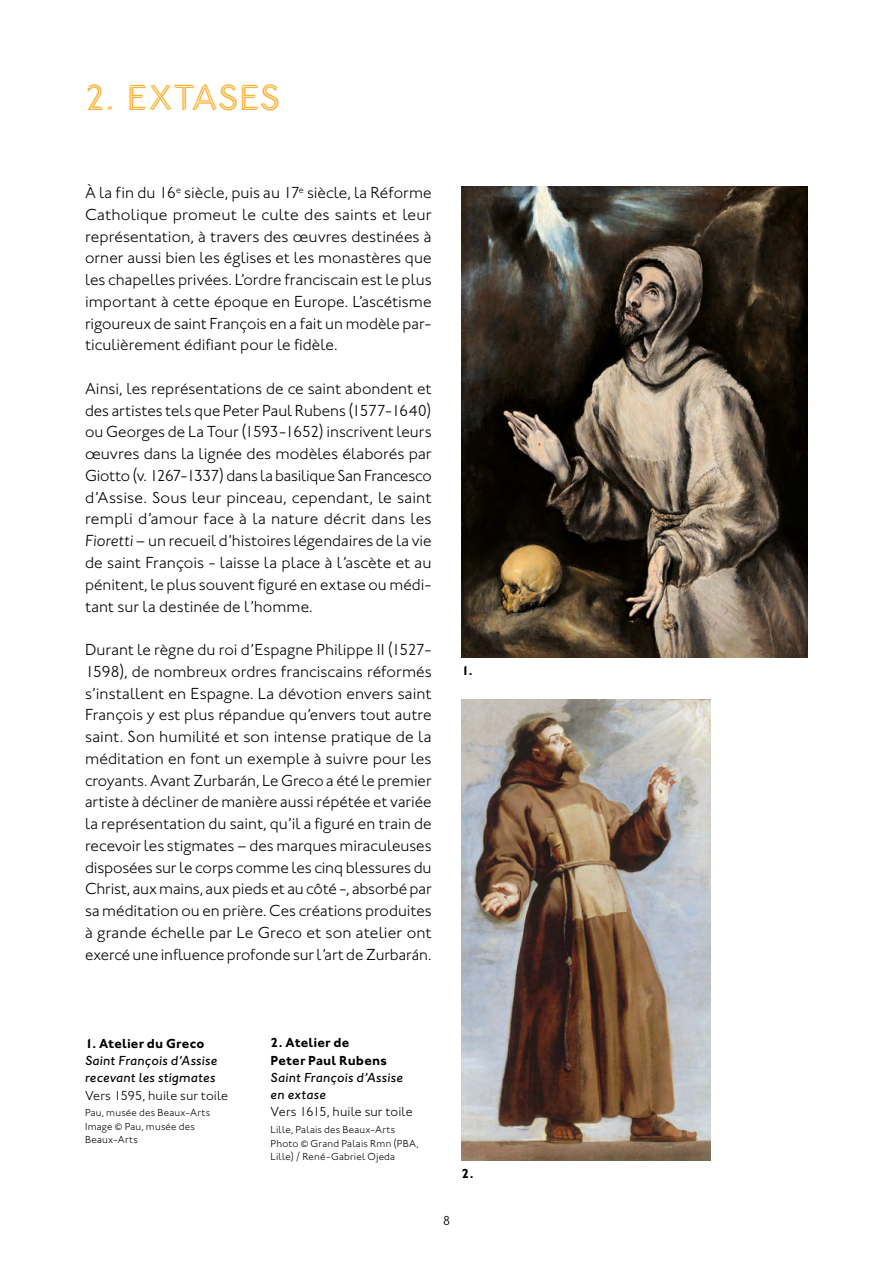
<style>
.page{position:relative;width:893px;height:1263px;background:#fff}
.page>*{position:absolute;margin:0;border:0;box-sizing:border-box;transform-origin:0 0}
.t1{font:37.5px "Johnston ITC MBAL Medium";color:#f9b236}
.t2{font:300 16.5px/21.8px "Johnston ITC Pro";color:#000;text-align:justify}
.t3{font:italic 500 13.5px/17.2px "Johnston ITC Pro";letter-spacing:.015em;color:#000}
.t4{font:700 13.5px/17.2px "Johnston ITC Pro";letter-spacing:.015em;color:#000}
.t5{font:300 13.5px "Johnston ITC Pro";letter-spacing:.005em;color:#000}
.t6{font:300 10.5px/13.5px "Johnston ITC Pro";letter-spacing:.02em;color:#000}
.s1{font-style:italic}
</style>
<div class="page">
<img style="left:461px;top:699px;width:249px;height:462px">
<img style="left:461px;top:187px;width:347px;height:470px">
<h1 class="t1" style="left:85px;top:77px;width:197px">2. EXTASES</h1>
<p class="t2" style="left:85px;top:182px;width:348px">À la fin du 16<sup>e</sup> siècle, puis au 17<sup>e</sup> siècle, la Réforme Catholique promeut le culte des saints et leur représentation, à travers des œuvres destinées à orner aussi bien les églises et les monastères que les chapelles privées. L’ordre franciscain est le plus important à cette époque en Europe. L’ascétisme rigoureux de saint François en a fait un modèle par&shy;ticulièrement édifiant pour le fidèle.</p>
<p class="t2" style="left:85px;top:378px;width:348px">Ainsi, les représentations de ce saint abondent et des artistes tels que Peter Paul Rubens (1577-1640) ou Georges de La Tour (1593-1652) inscrivent leurs œuvres dans la lignée des modèles élaborés par Giotto (v. 1267-1337) dans la basilique San Francesco d’Assise. Sous leur pinceau, cependant, le saint rempli d’amour face à la nature décrit dans les <span class="s1">Fioretti</span> – un recueil d’histoires légendaires de la vie de saint François - laisse la place à l’ascète et au pénitent, le plus souvent figuré en extase ou médi&shy;tant sur la destinée de l’homme.</p>
<p class="t2" style="left:85px;top:639px;width:348px">Durant le règne du roi d’Espagne Philippe II (1527- 1598), de nombreux ordres franciscains réformés s’installent en Espagne. La dévotion envers saint François y est plus répandue qu’envers tout autre saint. Son humilité et son intense pratique de la méditation en font un exemple à suivre pour les croyants. Avant Zurbarán, Le Greco a été le premier artiste à décliner de manière aussi répétée et variée la représentation du saint, qu’il a figuré en train de recevoir les stigmates – des marques miraculeuses disposées sur le corps comme les cinq blessures du Christ, aux mains, aux pieds et au côté -, absorbé par sa méditation ou en prière. Ces créations produites à grande échelle par Le Greco et son atelier ont exercé une influence profonde sur l’art de Zurbarán.</p>
<p class="t4" style="left:461px;top:662px;width:13px">1.</p>
<p class="t4" style="left:85px;top:1035px;width:121px">1. Atelier du Greco</p>
<p class="t3" style="left:85px;top:1052px;width:134px">Saint François d’Assise recevant les stigmates</p>
<p class="t5" style="left:85px;top:1087px;width:145px">Vers 1595, huile sur toile</p>
<p class="t6" style="left:85px;top:1106px;width:127px">Pau, musée des Beaux-Arts<br>Image © Pau, musée des<br>Beaux-Arts</p>
<p class="t4" style="left:271px;top:1034px;width:118px">2. Atelier de<br>Peter Paul Rubens</p>
<p class="t3" style="left:271px;top:1069px;width:134px">Saint François d’Assise en extase</p>
<p class="t5" style="left:271px;top:1104px;width:144px">Vers 1615, huile sur toile</p>
<p class="t6" style="left:271px;top:1123px;width:150px">Lille, Palais des Beaux-Arts<br>Photo © Grand Palais Rmn (PBA,<br>Lille) / René-Gabriel Ojeda</p>
<p class="t4" style="left:461px;top:1164px;width:14px">2.</p>
<p class="t5" style="left:443px;top:1212px;width:9px">8</p>
</div>
